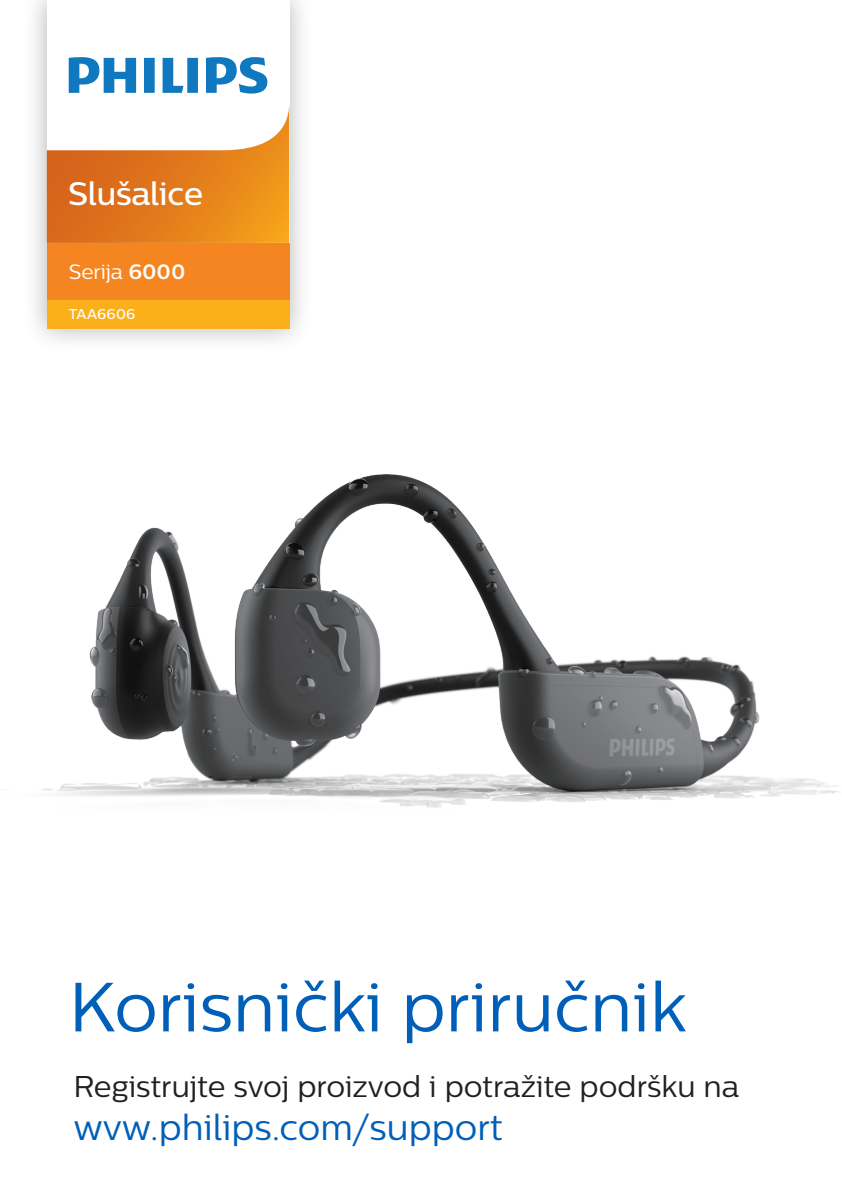
<style>
.page{position:relative;width:842px;height:1191px;background:#fff}
.page>*{position:absolute;margin:0;border:0;box-sizing:border-box;transform-origin:0 0}
.t1{font:69.4px "Centrale Sans";color:#005fb9}
.t2{font:36px "Centrale Sans";color:#005fb9}
.t3{font:500 32.4px "Centrale Sans";letter-spacing:-.01em;color:#fff}
.t4{font:30px "Centrale Sans";color:#231f20}
.t5{font:20.6px "Centrale Sans";letter-spacing:-.005em;color:#fff}
.t6{font:500 14.2px "Centrale Sans";letter-spacing:.01em;color:#fff}
.s1{font-weight:700}
</style>
<div class="page">
<img style="left:34px;top:0;width:268px;height:341px">
<div style="left:47px;top:0;width:242px;height:329px;background:#fff"></div>
<svg style="left:47px;top:108px;width:242px;height:135px"></svg>
<svg style="left:69px;top:57px;width:198px;height:37px"></svg>
<div style="left:47px;top:243px;width:242px;height:57px;background:#f58520"></div>
<div style="left:47px;top:300px;width:242px;height:29px;background:#fbaf1b"></div>
<img style="left:0;top:474px;width:839px;height:334px">
<p class="t3" style="left:68px;top:174px;width:137px">Slušalice</p>
<p class="t5" style="left:69px;top:260px;width:118px">Serija <span class="s1">6000</span></p>
<p class="t6" style="left:69px;top:306px;width:68px">TAA6606</p>
<h1 class="t1" style="left:69px;top:967px;width:619px">Korisnički priručnik</h1>
<p class="t4" style="left:73px;top:1068px;width:668px">Registrujte svoj proizvod i potražite podršku na</p>
<p class="t2" style="left:73px;top:1106px;width:431px">wvw.philips.com/support</p>
</div>
